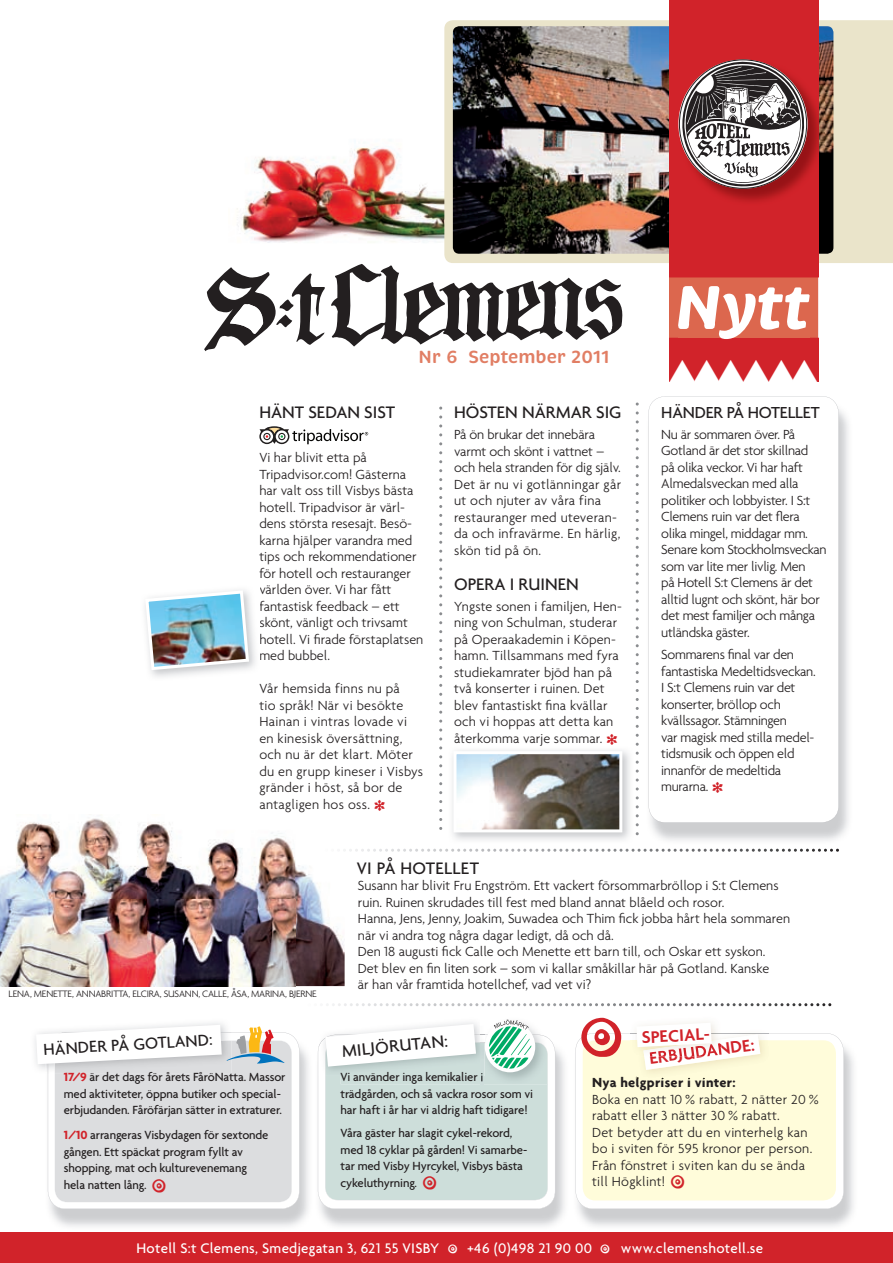
<style>
.page{position:relative;width:893px;height:1263px;background:#fff}
.page>*{position:absolute;margin:0;border:0;box-sizing:border-box;transform-origin:0 0}
.t1{font:italic 700 63px "Brevia";color:#fff}
.t2{font:32.85px "Zapf Dingbats ITC";color:#fff}
.t3{font:18px "Agenda";color:#231f20}
.t4{font:600 18px "Agenda";color:#d1232a}
.t5{font:600 18px "Brevia";color:#e17e64}
.t6{font:18px "Agenda";letter-spacing:.02em;color:#231f20}
.t7{font:17.25px "Agenda";letter-spacing:-.01em;color:#231f20}
.t8{font:15px "Agenda";letter-spacing:.02em;color:#fff}
.t9{font:300 14.25px/16.5px "Agenda";color:#231f20}
.t10{font:300 14.25px/16.5px "Agenda";letter-spacing:-.02em;color:#231f20}
.t11{font:300 14.25px/16.5px "Agenda";letter-spacing:.02em;color:#231f20}
.t12{font:700 14.25px "Agenda";letter-spacing:.02em;color:#231f20}
.t13{font:12.75px/16.5px "Agenda";letter-spacing:-.01em;color:#231f20}
.t14{font:300 10.05px "Agenda";letter-spacing:-.02em;color:#231f20}
.s1{font-weight:700;color:#d1232a}
</style>
<div class="page">
<img style="left:0;top:818px;width:345px;height:168px">
<img style="left:237px;top:146px;width:207px;height:97px">
<svg style="left:331px;top:264px;width:292px;height:83px"></svg>
<svg style="left:204px;top:267px;width:121px;height:84px"></svg>
<div style="left:0;top:1232px;width:893px;height:31px;background:#d1232a"></div>
<svg style="left:575px;top:1033px;width:269px;height:176px"></svg>
<div style="left:583px;top:1040px;width:253px;height:160px;background:#fffcda;border-radius:13px"></div>
<img style="left:50px;top:1046px;width:259px;height:181px">
<img style="left:648px;top:1034px;width:121px;height:39px">
<svg style="left:630px;top:1023px;width:130px;height:47px"></svg>
<div style="left:444px;top:20px;width:449px;height:243px;background:#eae4ca"></div>
<img style="left:453px;top:26px;width:380px;height:228px">
<div style="left:669px;top:0;width:149px;height:382px;background:#d1232a"></div>
<img style="left:711px;top:60px;width:113px;height:145px">
<svg style="left:681px;top:60px;width:126px;height:128px;background:#a07f81"></svg>
<svg style="left:669px;top:277px;width:150px;height:61px;background:#dc6750"></svg>
<div style="left:678px;top:286px;width:132px;height:52px;background:#dc674e"></div>
<svg style="left:319px;top:849px;width:520px;height:3px"></svg>
<svg style="left:648px;top:396px;width:191px;height:427px"></svg>
<svg style="left:327px;top:1003px;width:504px;height:3px"></svg>
<svg style="left:439px;top:407px;width:3px;height:423px"></svg>
<svg style="left:636px;top:402px;width:3px;height:433px"></svg>
<svg style="left:259px;top:426px;width:109px;height:18px"></svg>
<img style="left:145px;top:590px;width:104px;height:80px">
<img style="left:452px;top:750px;width:178px;height:90px">
<svg style="left:453px;top:751px;width:169px;height:81px"></svg>
<svg style="left:581px;top:1033px;width:40px;height:24px"></svg>
<svg style="left:713px;top:782px;width:10px;height:11px"></svg>
<svg style="left:36px;top:1025px;width:263px;height:184px"></svg>
<svg style="left:318px;top:1019px;width:237px;height:190px"></svg>
<p class="t5" style="left:419px;top:346px;width:192px">Nr 6 September 2011</p>
<p class="t3" style="left:259px;top:402px;width:137px">HÄNT SEDAN SIST</p>
<p class="t9" style="left:259px;top:449px;width:165px">Vi har blivit etta på<br>Tripadvisor.com! Gästerna har valt oss till Visbys bästa hotell. Tripadvisor är värl&shy;dens största resesajt. Besö&shy;karna hjälper varandra med tips och rekommendationer för hotell och restauranger världen över. Vi har fått fantastisk feedback – ett skönt, vänligt och trivsamt hotell. Vi firade förstaplatsen med bubbel.</p>
<p class="t11" style="left:259px;top:680px;width:165px">Vår hemsida finns nu på<br>tio språk! När vi besökte<br>Hainan i vintras lovade vi en kinesisk översättning, och nu är det klart. Möter du en grupp kineser i Visbys gränder i höst, så bor de antagligen hos oss.</p>
<p class="t3" style="left:454px;top:402px;width:169px">HÖSTEN NÄRMAR SIG</p>
<p class="t9" style="left:454px;top:426px;width:169px">På ön brukar det innebära varmt och skönt i vattnet – och hela stranden för dig själv.<br>Det är nu vi gotlänningar går ut och njuter av våra fina restauranger med uteveran&shy;da och infravärme. En härlig, skön tid på ön.</p>
<p class="t3" style="left:454px;top:573px;width:126px">OPERA I RUINEN</p>
<p class="t9" style="left:454px;top:598px;width:169px">Yngste sonen i familjen, Hen&shy;ning von Schulman, studerar på Operaakademin i Köpen&shy;hamn. Tillsammans med fyra studiekamrater bjöd han på två konserter i ruinen. Det blev fantastiskt fina kvällar och vi hoppas att detta kan återkomma varje sommar.</p>
<p class="t6" style="left:357px;top:857px;width:124px">VI PÅ HOTELLET</p>
<h1 class="t1" style="left:675px;top:268px;width:137px">Nytt</h1>
<h2 class="t2" style="left:668px;top:359px;width:153px">▲▲▲▲▲▲</h2>
<p class="t7" style="left:661px;top:402px;width:160px">HÄNDER PÅ HOTELLET</p>
<p class="t10" style="left:661px;top:425px;width:167px">Nu är sommaren över. På<br>Gotland är det stor skillnad<br>på olika veckor. Vi har haft<br>Almedalsveckan med alla politiker och lobbyister. I S:t<br>Clemens ruin var det flera olika mingel, middagar mm.<br>Senare kom Stockholmsveckan som var lite mer livlig. Men<br>på Hotell S:t Clemens är det alltid lugnt och skönt, här bor det mest familjer och många utländska gäster.</p>
<p class="t10" style="left:661px;top:646px;width:156px">Sommarens final var den fantastiska Medeltidsveckan.<br>I S:t Clemens ruin var det konserter, bröllop och kvällssagor. Stämningen<br>var magisk med stilla medel&shy;tidsmusik och öppen eld innanför de medeltida murarna.</p>
<p class="t14" style="left:9px;top:988px;width:310px">LENA, MENETTE, ANNABRITTA, ELCIRA, SUSANN, CALLE, ÅSA, MARINA, BJERNE</p>
<p class="t9" style="left:358px;top:877px;width:434px">Susann har blivit Fru Engström. Ett vackert försommarbröllop i S:t Clemens ruin. Ruinen skrudades till fest med bland annat blåeld och rosor.<br>Hanna, Jens, Jenny, Joakim, Suwadea och Thim fick jobba hårt hela sommaren när vi andra tog några dagar ledigt, då och då.<br>Den 18 augusti fick Calle och Menette ett barn till, och Oskar ett syskon.<br>Det blev en fin liten sork – som vi kallar småkillar här på Gotland. Kanske<br>är han vår framtida hotellchef, vad vet vi?</p>
<p class="t4" style="left:641px;top:1026px;width:82px;rotate:-3deg">SPECIAL-</p>
<p class="t7" style="left:43px;top:1040px;width:171px;rotate:-4deg">HÄNDER PÅ GOTLAND:</p>
<p class="t4" style="left:648px;top:1047px;width:108px;rotate:-7deg">ERBJUDANDE:</p>
<p class="t3" style="left:341px;top:1040px;width:108px;rotate:-5deg">MILJÖRUTAN:</p>
<p class="t13" style="left:341px;top:1069px;width:194px">Vi använder inga kemikalier i trädgården, och så vackra rosor som vi har haft i år har vi aldrig haft tidigare!</p>
<p class="t13" style="left:341px;top:1124px;width:188px">Våra gäster har slagit cykel-rekord, med 18 cyklar på gården! Vi samarbe&shy;tar med Visby Hyrcykel, Visbys bästa cykeluthyrning.</p>
<p class="t13" style="left:64px;top:1069px;width:223px"><span class="s1">17/9</span> är det dags för årets FåröNatta. Massor med aktiviteter, öppna butiker och special&shy;erbjudanden. Fåröfärjan sätter in extraturer.</p>
<p class="t13" style="left:64px;top:1127px;width:206px"><span class="s1">1/10</span> arrangeras Visbydagen för sextonde gången. Ett späckat program fyllt av shopping, mat och kulturevenemang hela natten lång.</p>
<p class="t12" style="left:592px;top:1074px;width:145px">Nya helgpriser i vinter:</p>
<p class="t11" style="left:592px;top:1091px;width:228px">Boka en natt 10 % rabatt, 2 nätter 20 % rabatt eller 3 nätter 30 % rabatt.<br>Det betyder att du en vinterhelg kan bo i sviten för 595 kronor per person.<br>Från fönstret i sviten kan du se ända till Högklint!</p>
<p class="t8" style="left:137px;top:1239px;width:304px">Hotell S:t Clemens, Smedjegatan 3, 621 55 VISBY</p>
<p class="t8" style="left:467px;top:1239px;width:126px">+46 (0)498 21 90 00</p>
<p class="t8" style="left:621px;top:1239px;width:144px">www.clemenshotell.se</p>
</div>
